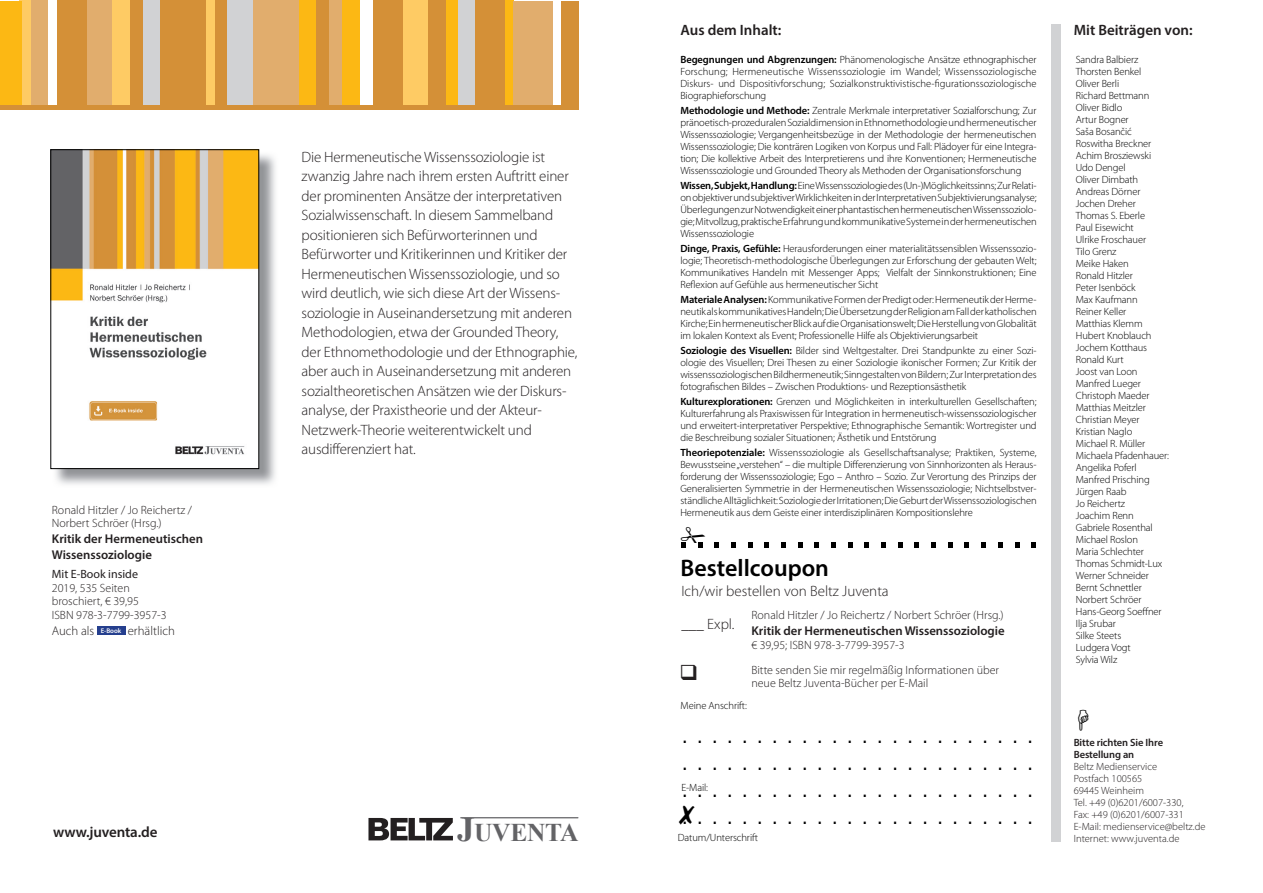
<style>
.page{position:relative;width:1263px;height:893px;background:#fff}
.page>*{position:absolute;margin:0;border:0;box-sizing:border-box;transform-origin:0 0}
.t1{font:300 60px "Helvetica";color:#000}
.t2{font:300 27px/27px "Helvetica";color:#000;text-align:justify}
.t3{font:700 25.5px "Times New Roman";letter-spacing:-.01em;color:#636366}
.t4{font:600 24px "Myriad Pro";color:#000}
.t5{font:300 15px/19.5px "Myriad Pro";letter-spacing:-.01em;color:#231f20}
.t6{font:600 15px "Myriad Pro";color:#231f20}
.t7{font:600 12.75px/15.8px "Myriad Pro";color:#231f20}
.t8{font:300 12.75px "Myriad Pro";color:#231f20}
.t9{font:300 12px/13.5px "Myriad Pro";color:#231f20}
.t10{font:12px "Myriad Pro";color:#231f20}
.t11{font:300 10.5px/12px "Myriad Pro";letter-spacing:-.01em;color:#000;text-align:justify}
.t12{font:300 10.5px/12px "Myriad Pro";color:#231f20}
.t13{font:600 10.5px/12px "Myriad Pro";letter-spacing:-.01em;color:#231f20}
.s1{font-weight:600;font-size:6.75px;color:#fff}
.s2{font-size:34.5px}
.s3{font-weight:600}
</style>
<div class="page">
<div style="left:1051px;top:24px;width:9px;height:818px;background:#d1d2d4"></div>
<hr style="left:460px;top:817px;width:118px;height:1px;background:#636366">
<svg style="left:368px;top:818px;width:85px;height:22px"></svg>
<div style="left:97px;top:626px;width:28px;height:9px;background:#253f8e"></div>
<div style="left:253px;top:1px;width:47px;height:105px;background:#e1ad6d"></div>
<div style="left:227px;top:1px;width:26px;height:105px;background:#d1d2d4"></div>
<div style="left:215px;top:1px;width:12px;height:105px;background:#d49037"></div>
<div style="left:206px;top:1px;width:9px;height:105px;background:#fecb64"></div>
<div style="left:159px;top:1px;width:47px;height:105px;background:#d49037"></div>
<div style="left:142px;top:1px;width:17px;height:105px;background:#d1d2d4"></div>
<div style="left:130px;top:1px;width:13px;height:105px;background:#d49037"></div>
<div style="left:87px;top:1px;width:26px;height:105px;background:#e1ad6d"></div>
<div style="left:31px;top:1px;width:17px;height:105px;background:#e1ad6d"></div>
<div style="left:57px;top:1px;width:30px;height:105px;background:#d49037"></div>
<div style="left:475px;top:1px;width:31px;height:105px;background:#d49037"></div>
<div style="left:19px;top:1px;width:12px;height:105px;background:#fecb64"></div>
<div style="left:113px;top:1px;width:17px;height:105px;background:#fecb64"></div>
<div style="left:300px;top:1px;width:17px;height:105px;background:#fcb814"></div>
<div style="left:316px;top:1px;width:13px;height:105px;background:#d49037"></div>
<div style="left:458px;top:1px;width:17px;height:105px;background:#d1d2d4"></div>
<div style="left:445px;top:1px;width:13px;height:105px;background:#fcb814"></div>
<div style="left:402px;top:1px;width:26px;height:105px;background:#fecb64"></div>
<div style="left:342px;top:1px;width:17px;height:105px;background:#fcb814"></div>
<div style="left:373px;top:1px;width:29px;height:105px;background:#d49037"></div>
<div style="left:329px;top:1px;width:13px;height:105px;background:#e1ad6d"></div>
<div style="left:428px;top:1px;width:17px;height:105px;background:#d49037"></div>
<div style="left:505px;top:1px;width:9px;height:105px;background:#fcb814"></div>
<div style="left:513px;top:1px;width:40px;height:104px;background:#e1ad6d"></div>
<div style="left:0;top:1px;width:21px;height:106px;background:#fcb814"></div>
<div style="left:561px;top:1px;width:17px;height:105px;background:#d49037"></div>
<div style="left:0;top:105px;width:578px;height:5px;background:#d49037"></div>
<img style="left:53px;top:152px;width:223px;height:333px">
<img style="left:53px;top:151px;width:204px;height:316px">
<div style="left:51px;top:149px;width:208px;height:320px;border:1px solid #000"></div>
<p class="t9" style="left:52px;top:503px;width:142px">Ronald Hitzler / Jo Reichertz /<br>Norbert Schröer (Hrsg.)</p>
<p class="t7" style="left:52px;top:531px;width:153px">Kritik der Hermeneutischen<br>Wissenssoziologie</p>
<p class="t10" style="left:52px;top:567px;width:88px">Mit E-Book inside</p>
<p class="t9" style="left:52px;top:581px;width:116px">2019, 535 Seiten broschiert, € 39,95<br>ISBN 978-3-7799-3957-3</p>
<p class="t8" style="left:52px;top:623px;width:125px">Auch als <span class="s1">E-Book</span> erhältlich</p>
<p class="t5" style="left:302px;top:147px;width:277px">Die Hermeneutische Wissenssoziologie ist zwanzig Jahre nach ihrem ersten Auftritt einer der prominenten Ansätze der interpretativen Sozialwissenschaft. In diesem Sammelband positionieren sich Befürworterinnen und Befürworter und Kritikerinnen und Kritiker der Hermeneutischen Wissenssoziologie, und so wird deutlich, wie sich diese Art der Wissens&shy;soziologie in Auseinandersetzung mit anderen Methodologien, etwa der Grounded Theory, der Ethnomethodologie und der Ethnographie, aber auch in Auseinandersetzung mit anderen sozialtheoretischen Ansätzen wie der Diskurs&shy;analyse, der Praxistheorie und der Akteur-Netzwerk-Theorie weiterentwickelt und ausdifferenziert hat.</p>
<h3 class="t6" style="left:53px;top:822px;width:106px">www.juventa.de</h3>
<h3 class="t3" style="left:457px;top:814px;width:123px"><span class="s2">J</span>UVENTA</h3>
<h3 class="t6" style="left:681px;top:21px;width:102px">Aus dem Inhalt:</h3>
<h3 class="t6" style="left:1074px;top:21px;width:120px">Mit Beiträgen von:</h3>
<p class="t11" style="left:680px;top:54px;width:358px"><span class="s3">Begegnungen und Abgrenzungen:</span> Phänomenologische Ansätze ethnographischer Forschung; Hermeneutische Wissenssoziologie im Wandel; Wissenssoziologische Diskurs- und Dispositivforschung; Sozialkonstruktivistische-figurationssoziologische Biographieforschung</p>
<p class="t11" style="left:680px;top:105px;width:358px"><span class="s3">Methodologie und Methode:</span> Zentrale Merkmale interpretativer Sozialforschung; Zur pränoetisch-prozeduralen Sozialdimension in Ethnomethodologie und hermeneutischer Wissenssoziologie; Vergangenheitsbezüge in der Methodologie der hermeneutischen Wissenssoziologie; Die konträren Logiken von Korpus und Fall: Plädoyer für eine Integra&shy;tion; Die kollektive Arbeit des Interpretierens und ihre Konventionen; Hermeneutische Wissenssoziologie und Grounded Theory als Methoden der Organisationsforschung</p>
<p class="t11" style="left:680px;top:180px;width:358px"><span class="s3">Wissen, Subjekt, Handlung:</span> Eine Wissenssoziologie des (Un-)Möglichkeitssinns; Zur Relati&shy;on objektiver und subjektiver Wirklichkeiten in der Interpretativen Subjektivierungsanalyse; Überlegungen zur Notwendigkeit einer phantastischen hermeneutischen Wissenssoziolo&shy;gie; Mitvollzug, praktische Erfahrung und kommunikative Systeme in der hermeneutischen Wissenssoziologie</p>
<p class="t11" style="left:680px;top:243px;width:358px"><span class="s3">Dinge, Praxis, Gefühle:</span> Herausforderungen einer materialitätssensiblen Wissenssozio&shy;logie; Theoretisch-methodologische Überlegungen zur Erforschung der gebauten Welt; Kommunikatives Handeln mit Messenger Apps; Vielfalt der Sinnkonstruktionen; Eine Reflexion auf Gefühle aus hermeneutischer Sicht</p>
<p class="t11" style="left:680px;top:294px;width:358px"><span class="s3">Materiale Analysen:</span> Kommunikative Formen der Predigt oder: Hermeneutik der Herme&shy;neutik als kommunikatives Handeln; Die Übersetzung der Religion am Fall der katholischen Kirche; Ein hermeneutischer Blick auf die Organisationswelt; Die Herstellung von Globalität im lokalen Kontext als Event; Professionelle Hilfe als Objektivierungsarbeit</p>
<p class="t11" style="left:680px;top:345px;width:358px"><span class="s3">Soziologie des Visuellen:</span> Bilder sind Weltgestalter. Drei Standpunkte zu einer Sozi&shy;ologie des Visuellen; Drei Thesen zu einer Soziologie ikonischer Formen; Zur Kritik der wissenssoziologischen Bildhermeneutik; Sinngestalten von Bildern; Zur Interpretation des fotografischen Bildes – Zwischen Produktions- und Rezeptionsästhetik</p>
<p class="t11" style="left:680px;top:396px;width:358px"><span class="s3">Kulturexplorationen:</span> Grenzen und Möglichkeiten in interkulturellen Gesellschaften; Kulturerfahrung als Praxiswissen für Integration in hermeneutisch-wissenssoziologischer und erweitert-interpretativer Perspektive; Ethnographische Semantik: Wortregister und die Beschreibung sozialer Situationen; Ästhetik und Entstörung</p>
<p class="t11" style="left:680px;top:447px;width:358px"><span class="s3">Theoriepotenziale:</span> Wissenssoziologie als Gesellschaftsanalyse; Praktiken, Systeme, Bewusstseine „verstehen“ – die multiple Differenzierung von Sinnhorizonten als Heraus&shy;forderung der Wissenssoziologie; Ego – Anthro – Sozio. Zur Verortung des Prinzips der Generalisierten Symmetrie in der Hermeneutischen Wissenssoziologie; Nichtselbstver&shy;ständliche Alltäglichkeit: Soziologie der Irritationen; Die Geburt der Wissenssoziologischen Hermeneutik aus dem Geiste einer interdisziplinären Kompositionslehre</p>
<p class="t11" style="left:1076px;top:54px;width:95px;text-align:left">Sandra Balbierz<br>Thorsten Benkel<br>Oliver Berli<br>Richard Bettmann<br>Oliver Bidlo<br>Artur Bogner<br>Saša Bosančić<br>Roswitha Breckner<br>Achim Brosziewski<br>Udo Dengel<br>Oliver Dimbath<br>Andreas Dörner<br>Jochen Dreher<br>Thomas S. Eberle<br>Paul Eisewicht<br>Ulrike Froschauer<br>Tilo Grenz<br>Meike Haken<br>Ronald Hitzler<br>Peter Isenböck<br>Max Kaufmann<br>Reiner Keller<br>Matthias Klemm<br>Hubert Knoblauch<br>Jochem Kotthaus<br>Ronald Kurt<br>Joost van Loon<br>Manfred Lueger<br>Christoph Maeder<br>Matthias Meitzler<br>Christian Meyer<br>Kristian Naglo<br>Michael R. Müller<br>Michaela Pfadenhauer:<br>Angelika Poferl<br>Manfred Prisching<br>Jürgen Raab<br>Jo Reichertz<br>Joachim Renn<br>Gabriele Rosenthal<br>Michael Roslon<br>Maria Schlechter<br>Thomas Schmidt-Lux<br>Werner Schneider<br>Bernt Schnettler<br>Norbert Schröer<br>Hans-Georg Soeffner<br>Ilja Srubar<br>Silke Steets<br>Ludgera Vogt<br>Sylvia Wilz</p>
<h1 class="t1" style="left:675px;top:489px;width:368px">......................</h1>
<h3 class="t4" style="left:681px;top:553px;width:150px">Bestellcoupon</h3>
<h3 class="t5" style="left:681px;top:581px;width:209px">Ich/wir bestellen von Beltz Juventa</h3>
<h3 class="t5" style="left:681px;top:614px;width:55px">___ Expl.</h3>
<p class="t9" style="left:751px;top:609px;width:254px">Ronald Hitzler / Jo Reichertz / Norbert Schröer (Hrsg.)</p>
<p class="t7" style="left:751px;top:623px;width:255px">Kritik der Hermeneutischen Wissenssoziologie</p>
<p class="t9" style="left:751px;top:638px;width:155px">€ 39,95; ISBN 978-3-7799-3957-3</p>
<p class="t9" style="left:751px;top:663px;width:249px">Bitte senden Sie mir regelmäßig Informationen über</p>
<p class="t9" style="left:751px;top:677px;width:178px">neue Beltz Juventa-Bücher per E-Mail</p>
<p class="t11" style="left:681px;top:700px;width:68px">Meine Anschrift:</p>
<h2 class="t2" style="left:681px;top:719px;width:354px">. . . . . . . . . . . . . . . . . . . . . . . . . . . . . . . . . . . . . . . . . . . . . . . . . . . . . . . . . . . . . . . . . . . . . . . . . . . . . . . . . . . . . . . . . . . . . . . .</h2>
<p class="t11" style="left:678px;top:831px;width:82px">Datum/Unterschrift</p>
<p class="t11" style="left:681px;top:782px;width:28px">E-Mail:</p>
<p class="t13" style="left:1074px;top:736px;width:91px">Bitte richten Sie Ihre<br>Bestellung an</p>
<p class="t12" style="left:1074px;top:761px;width:133px">Beltz Medienservice<br>Postfach 100565<br>69445 Weinheim<br>Tel. +49 (0)6201/6007-330,<br>Fax: +49 (0)6201/6007-331<br>E-Mail: medienservice@beltz.de<br>Internet: www.juventa.de</p>
</div>
